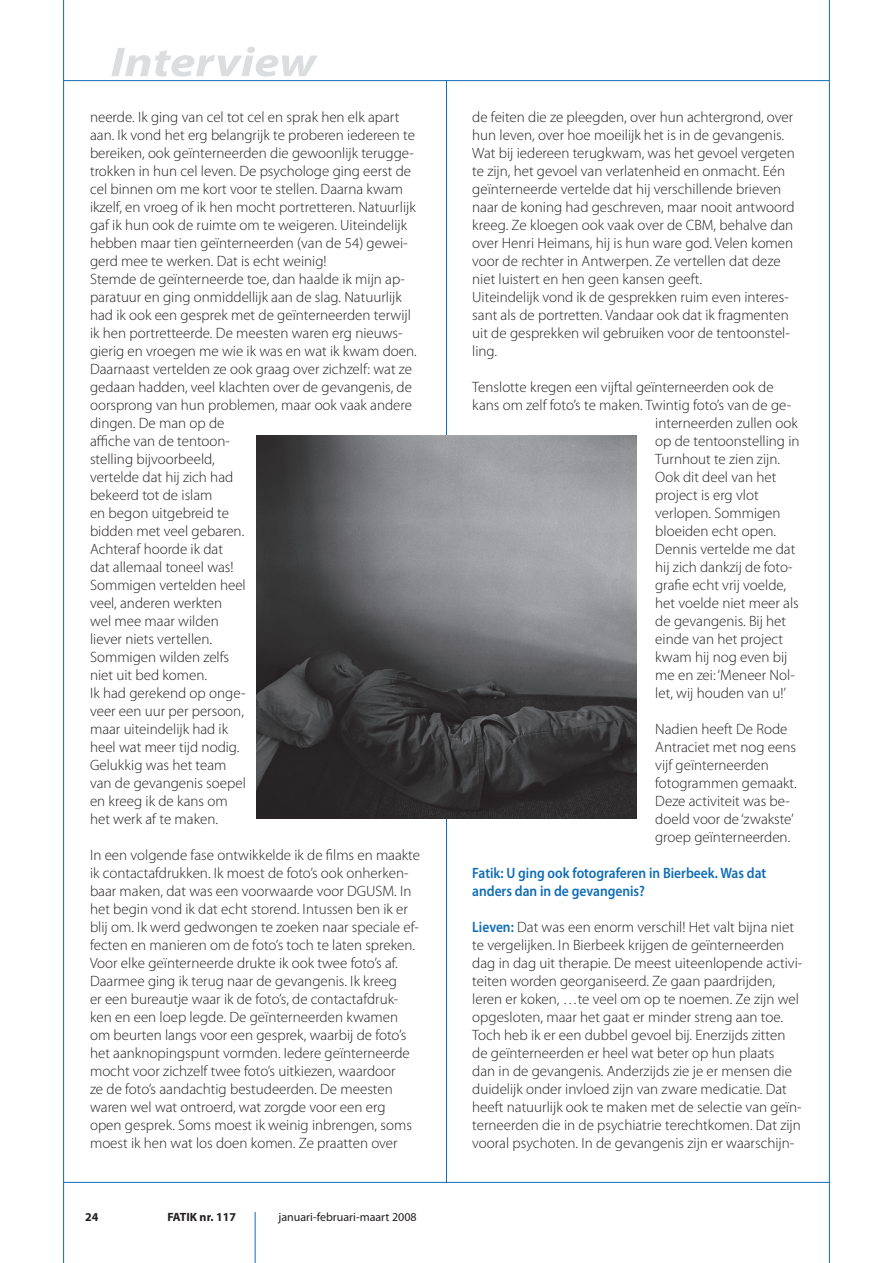
<style>
.page{position:relative;width:893px;height:1263px;background:#fff}
.page>*{position:absolute;margin:0;border:0;box-sizing:border-box;transform-origin:0 0}
.t1{font:italic 700 42px "Myriad Pro";color:#dcdddf;scale:1.2 1}
.t2{font:300 15px/18px "Myriad Pro";color:#231f20}
.t3{font:600 15px/18px "Myriad Pro";color:#0f6cb6;scale:.9 1}
.t4{font:12px "Myriad Pro";color:#231f20}
.t5{font:700 12px "Myriad Pro";color:#231f20}
.s1{font-weight:600;color:#0f6cb6}
</style>
<div class="page">
<hr style="left:63px;top:0;width:1px;height:1263px;background:#0f6cb6">
<hr style="left:829px;top:0;width:1px;height:1263px;background:#0f6cb6">
<hr style="left:64px;top:80px;width:765px;height:1px;background:#0f6cb6">
<hr style="left:64px;top:1182px;width:765px;height:1px;background:#0f6cb6">
<hr style="left:255px;top:1212px;width:1px;height:51px;background:#0f6cb6">
<hr style="left:446px;top:81px;width:1px;height:1102px;background:#0f6cb6">
<img style="left:256px;top:436px;width:380px;height:382px">
<h1 class="t1" style="left:111px;top:39px;width:173px">Interview</h1>
<p class="t2" style="left:90px;top:108px;width:328px">neerde. Ik ging van cel tot cel en sprak hen elk apart aan. Ik vond het erg belangrijk te proberen iedereen te bereiken, ook geïnterneerden die gewoonlijk terugge&shy;trokken in hun cel leven. De psychologe ging eerst de cel binnen om me kort voor te stellen. Daarna kwam ikzelf, en vroeg of ik hen mocht portretteren. Natuurlijk gaf ik hun ook de ruimte om te weigeren. Uiteindelijk hebben maar tien geïnterneerden (van de 54) gewei&shy;gerd mee te werken. Dat is echt weinig!<br>Stemde de geïnterneerde toe, dan haalde ik mijn ap&shy;paratuur en ging onmiddellijk aan de slag. Natuurlijk had ik ook een gesprek met de geïnterneerden terwijl ik hen portretteerde. De meesten waren erg nieuws&shy;gierig en vroegen me wie ik was en wat ik kwam doen.<br>Daarnaast vertelden ze ook graag over zichzelf: wat ze gedaan hadden, veel klachten over de gevangenis, de oorsprong van hun problemen, maar ook vaak andere dingen. De man op de<br>affiche van de tentoon-<br>stelling bijvoorbeeld,<br>vertelde dat hij zich had<br>bekeerd tot de islam<br>en begon uitgebreid te<br>bidden met veel gebaren.<br>Achteraf hoorde ik dat<br>dat allemaal toneel was!<br>Sommigen vertelden heel<br>veel, anderen werkten<br>wel mee maar wilden<br>liever niets vertellen.<br>Sommigen wilden zelfs<br>niet uit bed komen.<br>Ik had gerekend op onge-<br>veer een uur per persoon,<br>maar uiteindelijk had ik<br>heel wat meer tijd nodig.<br>Gelukkig was het team<br>van de gevangenis soepel<br>en kreeg ik de kans om<br>het werk af te maken.</p>
<p class="t2" style="left:90px;top:846px;width:332px">In een volgende fase ontwikkelde ik de films en maakte ik contactafdrukken. Ik moest de foto’s ook onherken&shy;baar maken, dat was een voorwaarde voor DGUSM. In het begin vond ik dat echt storend. Intussen ben ik er blij om. Ik werd gedwongen te zoeken naar speciale ef&shy;fecten en manieren om de foto’s toch te laten spreken.<br>Voor elke geïnterneerde drukte ik ook twee foto’s af.<br>Daarmee ging ik terug naar de gevangenis. Ik kreeg<br>er een bureautje waar ik de foto’s, de contactafdruk&shy;ken en een loep legde. De geïnterneerden kwamen om beurten langs voor een gesprek, waarbij de foto’s het aanknopingspunt vormden. Iedere geïnterneerde mocht voor zichzelf twee foto’s uitkiezen, waardoor<br>ze de foto’s aandachtig bestudeerden. De meesten waren wel wat ontroerd, wat zorgde voor een erg open gesprek. Soms moest ik weinig inbrengen, soms moest ik hen wat los doen komen. Ze praatten over</p>
<p class="t5" style="left:85px;top:1210px;width:15px">24</p>
<p class="t5" style="left:167px;top:1210px;width:70px">FATIK nr. 117</p>
<p class="t4" style="left:279px;top:1210px;width:140px">januari-februari-maart 2008</p>
<p class="t2" style="left:472px;top:108px;width:324px">de feiten die ze pleegden, over hun achtergrond, over hun leven, over hoe moeilijk het is in de gevangenis.<br>Wat bij iedereen terugkwam, was het gevoel vergeten te zijn, het gevoel van verlatenheid en onmacht. Eén geïnterneerde vertelde dat hij verschillende brieven naar de koning had geschreven, maar nooit antwoord kreeg. Ze kloegen ook vaak over de CBM, behalve dan over Henri Heimans, hij is hun ware god. Velen komen voor de rechter in Antwerpen. Ze vertellen dat deze niet luistert en hen geen kansen geeft.<br>Uiteindelijk vond ik de gesprekken ruim even interes&shy;sant als de portretten. Vandaar ook dat ik fragmenten uit de gesprekken wil gebruiken voor de tentoonstel&shy;ling.</p>
<p class="t2" style="left:472px;top:378px;width:303px">Tenslotte kregen een vijftal geïnterneerden ook de</p>
<p class="t2" style="left:472px;top:396px;width:321px">kans om zelf foto’s te maken. Twintig foto’s van de ge-</p>
<p class="t2" style="left:655px;top:414px;width:144px">interneerden zullen ook</p>
<p class="t2" style="left:655px;top:432px;width:146px">op de tentoonstelling in</p>
<p class="t2" style="left:655px;top:450px;width:126px">Turnhout te zien zijn.</p>
<p class="t2" style="left:655px;top:468px;width:123px">Ook dit deel van het</p>
<p class="t2" style="left:655px;top:486px;width:105px">project is erg vlot</p>
<p class="t2" style="left:655px;top:504px;width:127px">verlopen. Sommigen</p>
<p class="t2" style="left:655px;top:522px;width:122px">bloeiden echt open.</p>
<p class="t2" style="left:655px;top:540px;width:142px">Dennis vertelde me dat</p>
<p class="t2" style="left:655px;top:558px;width:139px">hij zich dankzij de foto-</p>
<p class="t2" style="left:655px;top:576px;width:132px">grafie echt vrij voelde,</p>
<p class="t2" style="left:655px;top:594px;width:145px">het voelde niet meer als</p>
<p class="t2" style="left:655px;top:612px;width:132px">de gevangenis. Bij het</p>
<p class="t2" style="left:655px;top:630px;width:129px">einde van het project</p>
<p class="t2" style="left:655px;top:648px;width:134px">kwam hij nog even bij</p>
<p class="t2" style="left:655px;top:666px;width:141px">me en zei: ‘Meneer Nol-</p>
<p class="t2" style="left:655px;top:684px;width:132px">let, wij houden van u!’</p>
<p class="t2" style="left:655px;top:720px;width:143px">Nadien heeft De Rode<br>Antraciet met nog eens vijf geïnterneerden fotogrammen gemaakt.<br>Deze activiteit was be&shy;doeld voor de ‘zwakste’ groep geïnterneerden.</p>
<p class="t3" style="left:472px;top:864px;width:328px">Fatik: U ging ook fotograferen in Bierbeek. Was dat anders dan in de gevangenis?</p>
<p class="t2" style="left:472px;top:918px;width:332px"><span class="s1">Lieven:</span> Dat was een enorm verschil! Het valt bijna niet te vergelijken. In Bierbeek krijgen de geïnterneerden dag in dag uit therapie. De meest uiteenlopende activi&shy;teiten worden georganiseerd. Ze gaan paardrijden, leren er koken, …te veel om op te noemen. Ze zijn wel opgesloten, maar het gaat er minder streng aan toe.<br>Toch heb ik er een dubbel gevoel bij. Enerzijds zitten de geïnterneerden er heel wat beter op hun plaats<br>dan in de gevangenis. Anderzijds zie je er mensen die duidelijk onder invloed zijn van zware medicatie. Dat heeft natuurlijk ook te maken met de selectie van geïn&shy;terneerden die in de psychiatrie terechtkomen. Dat zijn vooral psychoten. In de gevangenis zijn er waarschijn-</p>
</div>
